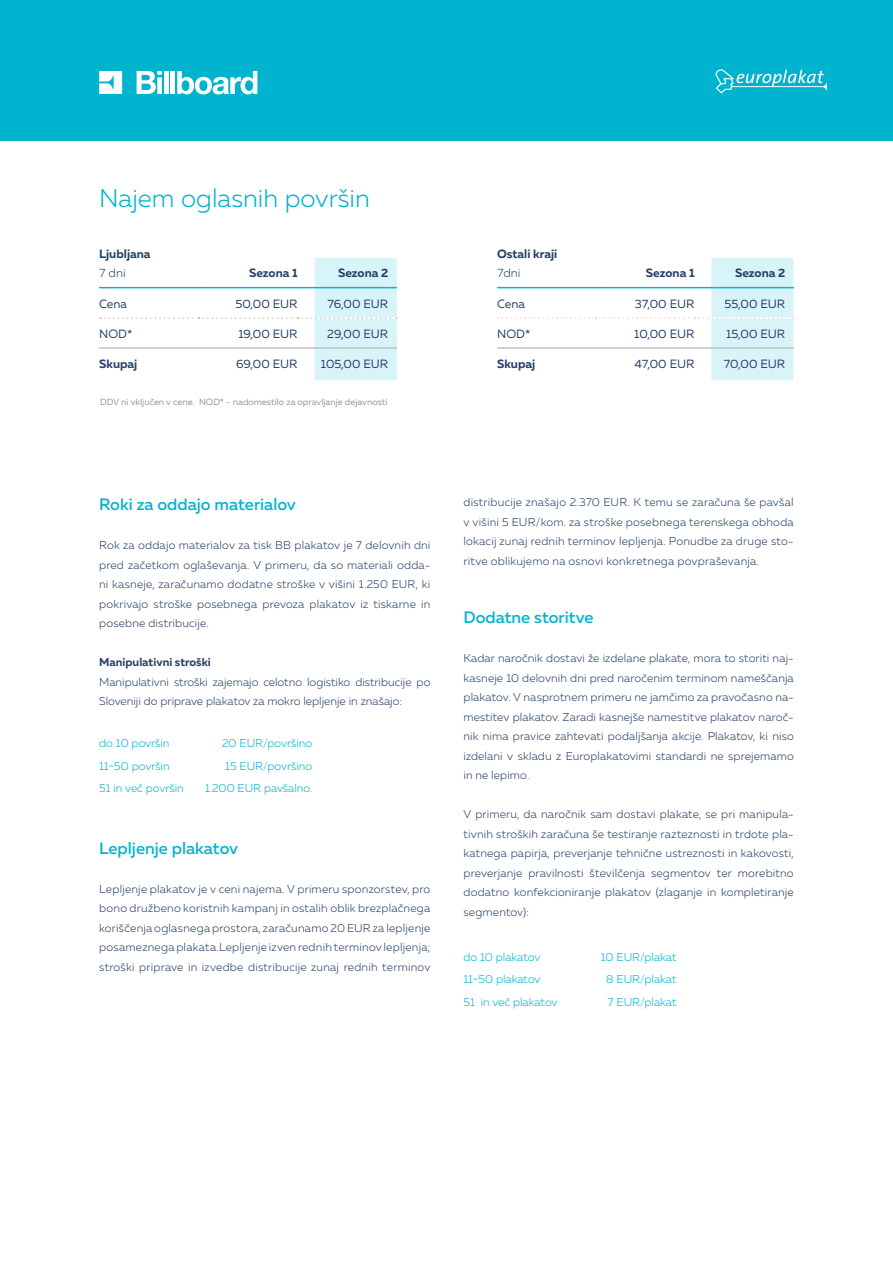
<style>
.page{position:relative;width:893px;height:1263px;background:#fff}
.page>*{position:absolute;margin:0;border:0;box-sizing:border-box;transform-origin:0 0}
.t1{font:300 25.5px "Muller";color:#00b3cf}
.t2{font:500 16.5px "Muller";color:#00b3cf}
.t3{font:12px "Muller";color:#274166}
.t4{font:700 12px "Muller";color:#274166}
.t5{font:300 12px "Muller";color:#274166}
.t6{font:300 11.4px/19.5px "Muller";letter-spacing:.01em;color:#274166;text-align:justify}
.t7{font:300 11.4px "Muller";color:#00b3cf}
.t8{font:700 11.4px "Muller";color:#274166}
.t9{font:9px "Muller";color:#939598}
</style>
<div class="page">
<div style="left:0;top:0;width:893px;height:140px;background:#00b3cf"></div>
<svg style="left:715px;top:69px;width:112px;height:25px"></svg>
<div style="left:315px;top:258px;width:82px;height:122px;background:#d9f4f8"></div>
<div style="left:711px;top:258px;width:82px;height:122px;background:#d9f4f8;border:2px solid #d9f4f8"></div>
<svg style="left:100px;top:317px;width:297px;height:2px"></svg>
<svg style="left:498px;top:317px;width:296px;height:2px"></svg>
<hr style="left:497px;top:347px;width:98px;height:2px;background:#bdc0c3">
<hr style="left:595px;top:347px;width:99px;height:2px;background:#bdc0c3">
<hr style="left:694px;top:347px;width:100px;height:2px;background:#bdc0c3">
<hr style="left:99px;top:347px;width:99px;height:2px;background:#bdc0c3">
<hr style="left:198px;top:347px;width:100px;height:2px;background:#bdc0c3">
<hr style="left:298px;top:347px;width:99px;height:2px;background:#bdc0c3">
<hr style="left:99px;top:287px;width:99px;height:1px;background:#00b3cf">
<hr style="left:198px;top:287px;width:100px;height:1px;background:#00b3cf">
<hr style="left:298px;top:287px;width:99px;height:1px;background:#00b3cf">
<hr style="left:497px;top:287px;width:98px;height:1px;background:#00b3cf">
<hr style="left:595px;top:287px;width:99px;height:1px;background:#00b3cf">
<hr style="left:694px;top:287px;width:100px;height:1px;background:#00b3cf">
<svg style="left:99px;top:71px;width:23px;height:23px"></svg>
<svg style="left:137px;top:71px;width:25px;height:23px"></svg>
<div style="left:164px;top:71px;width:5px;height:23px;background:#fff"></div>
<hr style="left:171px;top:71px;width:4px;height:23px;background:#fff">
<svg style="left:177px;top:71px;width:80px;height:23px"></svg>
<h1 class="t1" style="left:99px;top:182px;width:272px">Najem oglasnih površin</h1>
<p class="t4" style="left:99px;top:246px;width:53px">Ljubljana</p>
<p class="t4" style="left:497px;top:246px;width:62px">Ostali kraji</p>
<p class="t5" style="left:99px;top:266px;width:28px">7 dni</p>
<p class="t4" style="left:249px;top:265px;width:50px">Sezona 1</p>
<p class="t4" style="left:338px;top:265px;width:52px">Sezona 2</p>
<p class="t5" style="left:497px;top:266px;width:25px">7dni</p>
<p class="t4" style="left:646px;top:265px;width:50px">Sezona 1</p>
<p class="t4" style="left:735px;top:265px;width:52px">Sezona 2</p>
<p class="t3" style="left:99px;top:296px;width:29px">Cena</p>
<p class="t3" style="left:236px;top:296px;width:64px">50,00 EUR</p>
<p class="t3" style="left:327px;top:296px;width:62px">76,00 EUR</p>
<p class="t3" style="left:497px;top:296px;width:29px">Cena</p>
<p class="t3" style="left:635px;top:296px;width:61px">37,00 EUR</p>
<p class="t3" style="left:724px;top:296px;width:62px">55,00 EUR</p>
<p class="t3" style="left:99px;top:326px;width:35px">NOD*</p>
<p class="t3" style="left:238px;top:326px;width:61px">19,00 EUR</p>
<p class="t3" style="left:327px;top:326px;width:62px">29,00 EUR</p>
<p class="t3" style="left:497px;top:326px;width:35px">NOD*</p>
<p class="t3" style="left:634px;top:326px;width:62px">10,00 EUR</p>
<p class="t3" style="left:726px;top:326px;width:60px">15,00 EUR</p>
<p class="t4" style="left:99px;top:356px;width:40px">Skupaj</p>
<p class="t3" style="left:236px;top:356px;width:63px">69,00 EUR</p>
<p class="t3" style="left:321px;top:356px;width:69px">105,00 EUR</p>
<p class="t4" style="left:497px;top:356px;width:40px">Skupaj</p>
<p class="t3" style="left:634px;top:356px;width:62px">47,00 EUR</p>
<p class="t3" style="left:724px;top:356px;width:63px">70,00 EUR</p>
<p class="t9" style="left:100px;top:397px;width:289px">DDV ni vključen v cene. NOD* - nadomestilo za opravljanje dejavnosti</p>
<h2 class="t2" style="left:99px;top:494px;width:198px">Roki za oddajo materialov</h2>
<p class="t6" style="left:99px;top:535px;width:333px">Rok za oddajo materialov za tisk BB plakatov je 7 delovnih dni pred začetkom oglaševanja. V primeru, da so materiali odda&shy;ni kasneje, zaračunamo dodatne stroške v višini 1.250 EUR, ki pokrivajo stroške posebnega prevoza plakatov iz tiskarne in posebne distribucije.</p>
<p class="t8" style="left:99px;top:655px;width:113px">Manipulativni stroški</p>
<p class="t6" style="left:99px;top:672px;width:333px">Manipulativni stroški zajemajo celotno logistiko distribucije po<br>Sloveniji do priprave plakatov za mokro lepljenje in znašajo:</p>
<p class="t7" style="left:99px;top:736px;width:72px">do 10 površin</p>
<p class="t7" style="left:222px;top:736px;width:92px">20 EUR/površino</p>
<p class="t7" style="left:99px;top:759px;width:72px">11−50 površin</p>
<p class="t7" style="left:225px;top:759px;width:88px">15 EUR/površino</p>
<p class="t7" style="left:99px;top:781px;width:86px">51 in več površin</p>
<p class="t7" style="left:205px;top:781px;width:109px">1.200 EUR pavšalno.</p>
<h2 class="t2" style="left:99px;top:838px;width:140px">Lepljenje plakatov</h2>
<p class="t6" style="left:99px;top:879px;width:333px">Lepljenje plakatov je v ceni najema. V primeru sponzorstev, pro bono družbeno koristnih kampanj in ostalih oblik brezplačnega koriščenja oglasnega prostora, zaračunamo 20 EUR za lepljenje posameznega plakata.Lepljenje izven rednih terminov lepljenja; stroški priprave in izvedbe distribucije zunaj rednih terminov</p>
<p class="t6" style="left:463px;top:492px;width:332px">distribucije znašajo 2.370 EUR. K temu se zaračuna še pavšal v višini 5 EUR/kom. za stroške posebnega terenskega obhoda lokacij zunaj rednih terminov lepljenja. Ponudbe za druge sto&shy;ritve oblikujemo na osnovi konkretnega povpraševanja.</p>
<h2 class="t2" style="left:463px;top:607px;width:131px">Dodatne storitve</h2>
<p class="t6" style="left:463px;top:648px;width:332px">Kadar naročnik dostavi že izdelane plakate, mora to storiti naj&shy;kasneje 10 delovnih dni pred naročenim terminom nameščanja plakatov. V nasprotnem primeru ne jamčimo za pravočasno na&shy;mestitev plakatov. Zaradi kasnejše namestitve plakatov naroč&shy;nik nima pravice zahtevati podaljšanja akcije. Plakatov, ki niso izdelani v skladu z Europlakatovimi standardi ne sprejemamo in ne lepimo.</p>
<p class="t6" style="left:463px;top:804px;width:332px">V primeru, da naročnik sam dostavi plakate, se pri manipula&shy;tivnih stroških zaračuna še testiranje razteznosti in trdote pla&shy;katnega papirja, preverjanje tehnične ustreznosti in kakovosti, preverjanje pravilnosti številčenja segmentov ter morebitno dodatno konfekcioniranje plakatov (zlaganje in kompletiranje segmentov):</p>
<p class="t7" style="left:463px;top:950px;width:78px">do 10 plakatov</p>
<p class="t7" style="left:601px;top:950px;width:77px">10 EUR/plakat</p>
<p class="t7" style="left:463px;top:972px;width:79px">11−50 plakatov</p>
<p class="t7" style="left:606px;top:972px;width:72px">8 EUR/plakat</p>
<p class="t7" style="left:463px;top:995px;width:96px">51 in več plakatov</p>
<p class="t7" style="left:608px;top:995px;width:70px">7 EUR/plakat</p>
</div>
